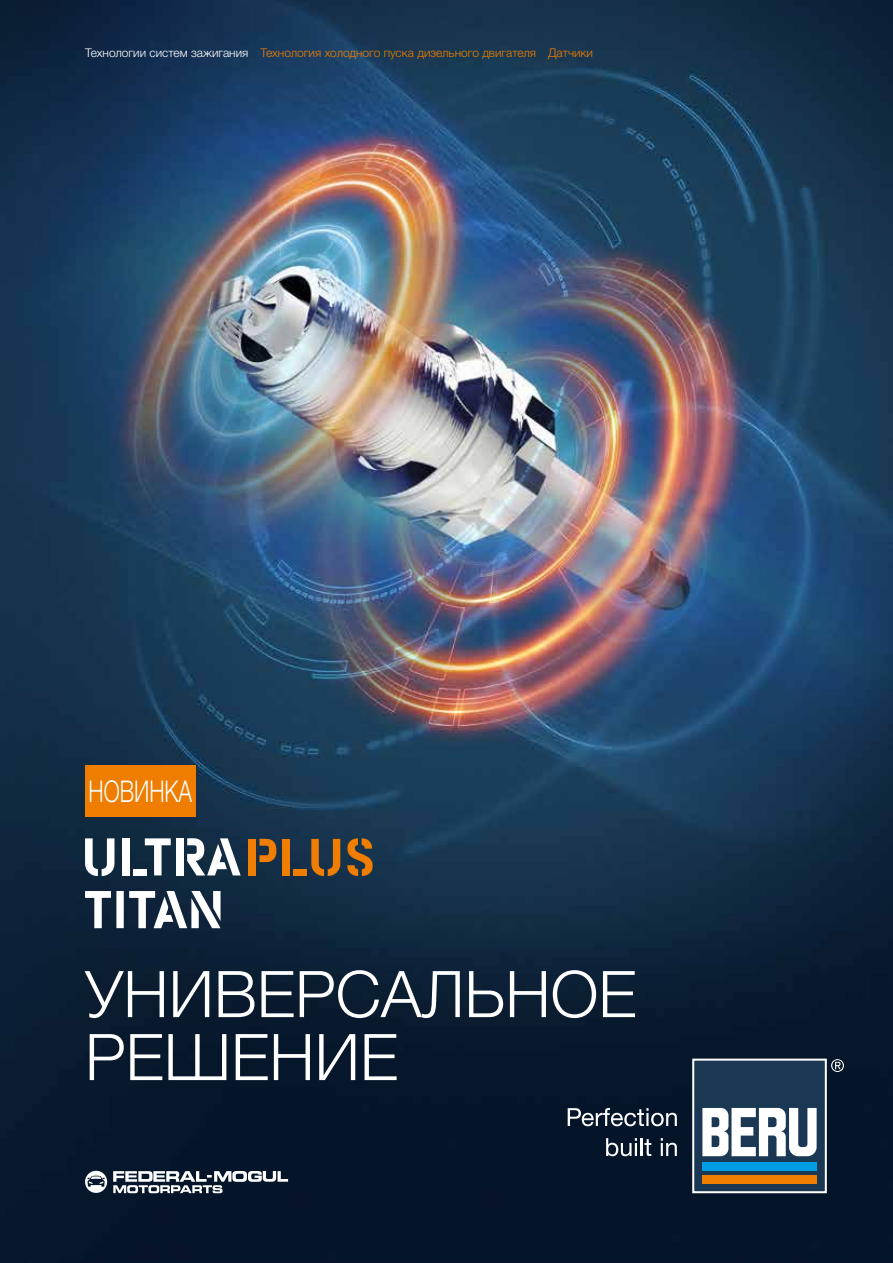
<style>
.page{position:relative;width:893px;height:1263px;background:#fff}
.page>*{position:absolute;margin:0;border:0;box-sizing:border-box;transform-origin:0 0}
.t1{font:300 64.35px "Helvetica Neue LTW1 G";color:#fff}
.t2{font:300 30px "Helvetica Neue LTW1 G";color:#fff;scale:.72 1}
.t3{font:300 12px "Helvetica Neue LTW1 G";color:#ef7d00}
.s1{color:#fff}
</style>
<div class="page">
<img style="left:0;top:0;width:893px;height:1263px">
<div style="left:693px;top:1060px;width:133px;height:132px;background:#1a3853"></div>
<div style="left:692px;top:1058px;width:135px;height:135px;border:2px solid #fff"></div>
<div style="left:702px;top:1175px;width:115px;height:8px;background:#ef7d00"></div>
<svg style="left:702px;top:1108px;width:115px;height:48px"></svg>
<div style="left:702px;top:1162px;width:115px;height:9px;background:#009fe3"></div>
<svg style="left:831px;top:1059px;width:13px;height:13px"></svg>
<svg style="left:568px;top:1108px;width:109px;height:18px"></svg>
<svg style="left:606px;top:1138px;width:45px;height:18px"></svg>
<svg style="left:661px;top:1138px;width:16px;height:18px"></svg>
<svg style="left:85px;top:1171px;width:203px;height:22px"></svg>
<svg style="left:145px;top:838px;width:26px;height:37px"></svg>
<svg style="left:85px;top:838px;width:29px;height:38px"></svg>
<div style="left:122px;top:838px;width:8px;height:37px;background:#fff"></div>
<div style="left:176px;top:838px;width:7px;height:37px;background:#fff"></div>
<svg style="left:187px;top:838px;width:54px;height:37px"></svg>
<div style="left:134px;top:869px;width:13px;height:6px;background:#fff"></div>
<svg style="left:85px;top:891px;width:136px;height:37px"></svg>
<svg style="left:311px;top:839px;width:29px;height:37px"></svg>
<div style="left:248px;top:839px;width:8px;height:36px;background:#ef7d00"></div>
<div style="left:282px;top:839px;width:8px;height:36px;background:#ef7d00"></div>
<svg style="left:259px;top:839px;width:18px;height:23px"></svg>
<div style="left:293px;top:869px;width:14px;height:6px;background:#ef7d00"></div>
<svg style="left:347px;top:838px;width:27px;height:38px"></svg>
<div style="left:85px;top:765px;width:111px;height:51px;background:#ef7d00"></div>
<p class="t3" style="left:85px;top:46px;width:509px"><span class="s1">Технологии систем зажигания</span> Технология холодного пуска дизельного двигателя Датчики</p>
<h2 class="t2" style="left:88px;top:773px;width:145px">НОВИНКА</h2>
<h1 class="t1" style="left:85px;top:955px;width:81px">Универсал</h1>
<h1 class="t1" style="left:464px;top:955px;width:84px">ьное</h1>
<h1 class="t1" style="left:85px;top:1018px;width:188px">решение</h1>
</div>
